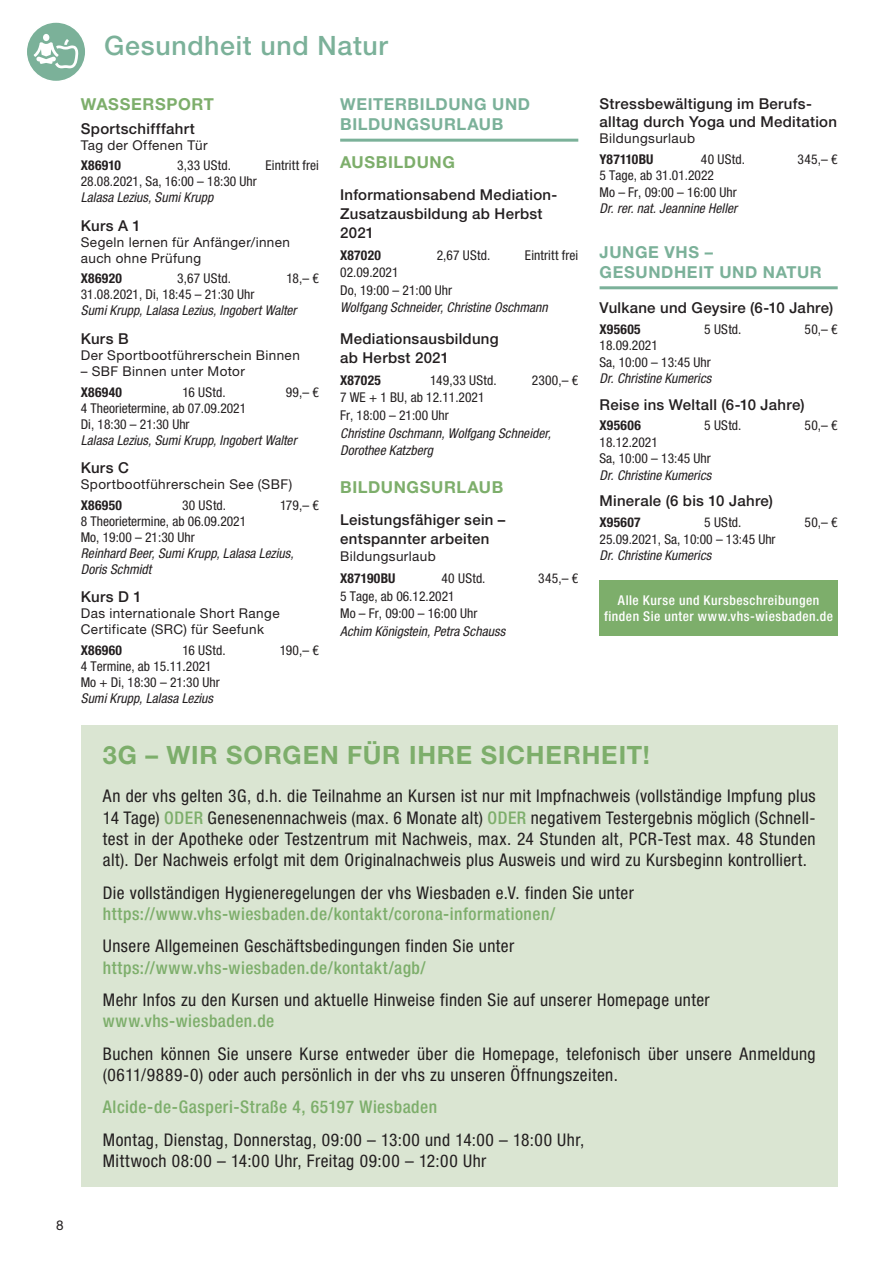
<style>
.page{position:relative;width:893px;height:1263px;background:#fff}
.page>*{position:absolute;margin:0;border:0;box-sizing:border-box;transform-origin:0 0}
.t1{font:500 26.7px "Helvetica Neue LT Pro";letter-spacing:.025em;color:#7bb199}
.t2{font:700 25.2px "Helvetica Neue LT Pro";letter-spacing:.03em;color:#7dae6b}
.t3{font:condensed 17.55px/21.3px "Helvetica Neue LT Pro";letter-spacing:.02em;color:#231f20}
.t4{font:500 condensed 17.55px "Helvetica Neue LT Pro";letter-spacing:.03em;color:#7dae6b}
.t5{font:700 16.5px/20.5px "Helvetica Neue LT Pro";letter-spacing:.04em;color:#7bb199}
.t6{font:700 16.5px "Helvetica Neue LT Pro";letter-spacing:.035em;color:#7dae6b}
.t7{font:500 15px/19px "Helvetica Neue LT Pro";letter-spacing:.02em;color:#231f20}
.t8{font:condensed 13.5px/16px "Helvetica Neue LT Pro";color:#231f20}
.t9{font:italic condensed 13.5px/16px "Helvetica Neue LT Pro";letter-spacing:.005em;color:#231f20}
.t10{font:13.5px/16px "Helvetica Neue LT Pro";letter-spacing:.03em;color:#231f20}
.t11{font:700 condensed 13.5px "Helvetica Neue LT Pro";letter-spacing:.02em;color:#231f20}
.t12{font:500 condensed 13.5px/16.5px "Helvetica Neue LT Pro";letter-spacing:.04em;color:#fff;text-align:center}
.t13{font:condensed 13.5px "Helvetica Neue LT Pro";letter-spacing:.02em;color:#231f20}
.s1{font-weight:500;color:#7dae6b}
</style>
<div class="page">
<div style="left:26px;top:22px;width:60px;height:60px;background:#7bb199;border-radius:50%"></div>
<div style="left:26px;top:21px;width:61px;height:61px;border:2px solid #fff;border-radius:50%"></div>
<div style="left:43px;top:34px;width:6px;height:7px;background:#fff;border-radius:50%"></div>
<svg style="left:34px;top:39px;width:44px;height:29px"></svg>
<hr style="left:340px;top:139px;width:238px;height:3px;background:#7bb199">
<hr style="left:600px;top:286px;width:238px;height:3px;background:#7bb199">
<div style="left:81px;top:725px;width:757px;height:461px;background:#dae5d2"></div>
<div style="left:600px;top:580px;width:238px;height:56px;background:#7dae6b"></div>
<h1 class="t1" style="left:104px;top:30px;width:285px">Gesundheit und Natur</h1>
<p class="t6" style="left:81px;top:94px;width:135px">WASSERSPORT</p>
<p class="t7" style="left:81px;top:119px;width:115px">Sportschifffahrt</p>
<p class="t10" style="left:81px;top:137px;width:128px">Tag der Offenen Tür</p>
<p class="t11" style="left:81px;top:157px;width:42px">X86910</p>
<p class="t8" style="left:177px;top:157px;width:55px">3,33 UStd.</p>
<p class="t8" style="left:266px;top:157px;width:55px">Eintritt frei</p>
<p class="t8" style="left:81px;top:173px;width:178px">28.08.2021, Sa, 16:00 – 18:30 Uhr</p>
<p class="t9" style="left:81px;top:189px;width:134px">Lalasa Lezius, Sumi Krupp</p>
<p class="t7" style="left:81px;top:216px;width:62px">Kurs A 1</p>
<p class="t10" style="left:81px;top:234px;width:211px">Segeln lernen für Anfänger/innen auch ohne Prüfung</p>
<p class="t11" style="left:81px;top:271px;width:43px">X86920</p>
<p class="t8" style="left:177px;top:270px;width:55px">3,67 UStd.</p>
<p class="t8" style="left:286px;top:270px;width:34px">18,– €</p>
<p class="t8" style="left:81px;top:286px;width:175px">31.08.2021, Di, 18:45 – 21:30 Uhr</p>
<p class="t9" style="left:81px;top:303px;width:217px">Sumi Krupp, Lalasa Lezius, Ingobert Walter</p>
<p class="t7" style="left:81px;top:329px;width:49px">Kurs B</p>
<p class="t10" style="left:81px;top:347px;width:221px">Der Sportbootführerschein Binnen</p>
<p class="t10" style="left:81px;top:363px;width:166px">– SBF Binnen unter Motor</p>
<p class="t11" style="left:81px;top:384px;width:43px">X86940</p>
<p class="t8" style="left:182px;top:384px;width:45px">16 UStd.</p>
<p class="t8" style="left:286px;top:384px;width:35px">99,– €</p>
<p class="t8" style="left:81px;top:400px;width:167px">4 Theorietermine, ab 07.09.2021<br>Di, 18:30 – 21:30 Uhr</p>
<p class="t9" style="left:81px;top:432px;width:217px">Lalasa Lezius, Sumi Krupp, Ingobert Walter</p>
<p class="t7" style="left:81px;top:458px;width:50px">Kurs C</p>
<p class="t10" style="left:81px;top:476px;width:213px">Sportbootführerschein See (SBF)</p>
<p class="t11" style="left:81px;top:497px;width:43px">X86950</p>
<p class="t8" style="left:182px;top:497px;width:45px">30 UStd.</p>
<p class="t8" style="left:280px;top:497px;width:40px">179,– €</p>
<p class="t8" style="left:81px;top:513px;width:167px">8 Theorietermine, ab 06.09.2021<br>Mo, 19:00 – 21:30 Uhr</p>
<p class="t9" style="left:81px;top:545px;width:214px">Reinhard Beer, Sumi Krupp, Lalasa Lezius,<br>Doris Schmidt</p>
<p class="t7" style="left:81px;top:587px;width:62px">Kurs D 1</p>
<p class="t10" style="left:81px;top:605px;width:200px">Das internationale Short Range<br>Certificate (SRC) für Seefunk</p>
<p class="t11" style="left:81px;top:642px;width:43px">X86960</p>
<p class="t8" style="left:182px;top:642px;width:45px">16 UStd.</p>
<p class="t8" style="left:280px;top:642px;width:41px">190,– €</p>
<p class="t8" style="left:81px;top:658px;width:140px">4 Termine, ab 15.11.2021<br>Mo + Di, 18:30 – 21:30 Uhr</p>
<p class="t9" style="left:81px;top:690px;width:134px">Sumi Krupp, Lalasa Lezius</p>
<p class="t5" style="left:340px;top:93px;width:191px">WEITERBILDUNG UND<br>BILDUNGSURLAUB</p>
<p class="t6" style="left:340px;top:152px;width:116px">AUSBILDUNG</p>
<p class="t7" style="left:340px;top:185px;width:219px">Informationsabend Mediation-<br>Zusatzausbildung ab Herbst<br>2021</p>
<p class="t11" style="left:340px;top:247px;width:42px">X87020</p>
<p class="t8" style="left:437px;top:247px;width:55px">2,67 UStd.</p>
<p class="t8" style="left:525px;top:247px;width:55px">Eintritt frei</p>
<p class="t8" style="left:340px;top:263px;width:114px;line-height:17.5px">02.09.2021<br>Do, 19:00 – 21:00 Uhr</p>
<p class="t9" style="left:340px;top:299px;width:209px">Wolfgang Schneider, Christine Oschmann</p>
<p class="t7" style="left:340px;top:329px;width:160px">Mediationsausbildung ab Herbst 2021</p>
<p class="t11" style="left:340px;top:372px;width:42px">X87025</p>
<p class="t13" style="left:430px;top:372px;width:68px">149,33 UStd.</p>
<p class="t8" style="left:532px;top:372px;width:48px">2300,– €</p>
<p class="t8" style="left:340px;top:389px;width:146px;line-height:17.5px">7 WE + 1 BU, ab 12.11.2021<br>Fr, 18:00 – 21:00 Uhr</p>
<p class="t9" style="left:340px;top:424px;width:212px;line-height:17.5px">Christine Oschmann, Wolfgang Schneider,<br>Dorothee Katzberg</p>
<p class="t6" style="left:340px;top:477px;width:165px">BILDUNGSURLAUB</p>
<p class="t7" style="left:340px;top:509px;width:167px">Leistungsfähiger sein – entspannter arbeiten</p>
<p class="t10" style="left:340px;top:548px;width:97px">Bildungsurlaub</p>
<p class="t11" style="left:340px;top:570px;width:57px">X87190BU</p>
<p class="t8" style="left:441px;top:570px;width:46px">40 UStd.</p>
<p class="t8" style="left:538px;top:570px;width:42px">345,– €</p>
<p class="t8" style="left:340px;top:587px;width:139px;line-height:17.5px">5 Tage, ab 06.12.2021<br>Mo – Fr, 09:00 – 16:00 Uhr</p>
<p class="t9" style="left:340px;top:623px;width:166px">Achim Königstein, Petra Schauss</p>
<p class="t7" style="left:600px;top:94px;width:239px;line-height:18px">Stressbewältigung im Berufs&shy;alltag durch Yoga und Meditation</p>
<p class="t10" style="left:600px;top:130px;width:97px">Bildungsurlaub</p>
<p class="t11" style="left:600px;top:151px;width:56px">Y87110BU</p>
<p class="t8" style="left:701px;top:151px;width:46px">40 UStd.</p>
<p class="t8" style="left:798px;top:151px;width:42px">345,– €</p>
<p class="t8" style="left:600px;top:167px;width:139px;line-height:16.5px">5 Tage, ab 31.01.2022<br>Mo – Fr, 09:00 – 16:00 Uhr</p>
<p class="t9" style="left:600px;top:200px;width:139px">Dr. rer. nat. Jeannine Heller</p>
<p class="t5" style="left:600px;top:242px;width:224px;line-height:19.5px">JUNGE VHS –<br>GESUNDHEIT UND NATUR</p>
<p class="t7" style="left:600px;top:298px;width:235px">Vulkane und Geysire (6-10 Jahre)</p>
<p class="t11" style="left:600px;top:321px;width:43px">X95605</p>
<p class="t8" style="left:704px;top:321px;width:39px">5 UStd.</p>
<p class="t8" style="left:805px;top:321px;width:35px">50,– €</p>
<p class="t8" style="left:600px;top:337px;width:113px;line-height:16.5px">18.09.2021<br>Sa, 10:00 – 13:45 Uhr</p>
<p class="t9" style="left:600px;top:370px;width:113px">Dr. Christine Kumerics</p>
<p class="t7" style="left:600px;top:395px;width:207px">Reise ins Weltall (6-10 Jahre)</p>
<p class="t11" style="left:600px;top:417px;width:43px">X95606</p>
<p class="t8" style="left:704px;top:417px;width:39px">5 UStd.</p>
<p class="t8" style="left:805px;top:417px;width:35px">50,– €</p>
<p class="t8" style="left:600px;top:434px;width:113px;line-height:16.5px">18.12.2021<br>Sa, 10:00 – 13:45 Uhr</p>
<p class="t9" style="left:600px;top:467px;width:113px">Dr. Christine Kumerics</p>
<p class="t7" style="left:600px;top:491px;width:175px">Minerale (6 bis 10 Jahre)</p>
<p class="t11" style="left:600px;top:514px;width:43px">X95607</p>
<p class="t8" style="left:704px;top:514px;width:39px">5 UStd.</p>
<p class="t8" style="left:805px;top:514px;width:35px">50,– €</p>
<p class="t8" style="left:600px;top:531px;width:178px">25.09.2021, Sa, 10:00 – 13:45 Uhr</p>
<p class="t9" style="left:600px;top:547px;width:113px">Dr. Christine Kumerics</p>
<p class="t12" style="left:604px;top:591px;width:230px">Alle Kurse und Kursbeschreibungen finden Sie unter www.vhs-wiesbaden.de</p>
<h2 class="t2" style="left:103px;top:740px;width:548px">3G – WIR SORGEN FÜR IHRE SICHERHEIT!</h2>
<p class="t3" style="left:103px;top:785px;width:714px;text-align:justify">An der vhs gelten 3G, d.h. die Teilnahme an Kursen ist nur mit Impfnachweis (vollständige Impfung plus 14 Tage) <span class="s1">ODER</span> Genesenennachweis (max. 6 Monate alt) <span class="s1">ODER</span> negativem Testergebnis möglich (Schnell&shy;test in der Apotheke oder Testzentrum mit Nachweis, max. 24 Stunden alt, PCR-Test max. 48 Stunden alt). Der Nachweis erfolgt mit dem Originalnachweis plus Ausweis und wird zu Kursbeginn kontrolliert.</p>
<p class="t3" style="left:103px;top:882px;width:533px">Die vollständigen Hygieneregelungen der vhs Wiesbaden e.V. finden Sie unter</p>
<p class="t4" style="left:103px;top:903px;width:454px">https://www.vhs-wiesbaden.de/kontakt/corona-informationen/</p>
<p class="t3" style="left:103px;top:935px;width:413px">Unsere Allgemeinen Geschäftsbedingungen finden Sie unter</p>
<p class="t4" style="left:103px;top:957px;width:324px">https://www.vhs-wiesbaden.de/kontakt/agb/</p>
<p class="t3" style="left:103px;top:989px;width:608px">Mehr Infos zu den Kursen und aktuelle Hinweise finden Sie auf unserer Homepage unter</p>
<p class="t4" style="left:103px;top:1010px;width:173px">www.vhs-wiesbaden.de</p>
<p class="t3" style="left:103px;top:1042px;width:714px">Buchen können Sie unsere Kurse entweder über die Homepage, telefonisch über unsere Anmeldung (0611/9889-0) oder auch persönlich in der vhs zu unseren Öffnungszeiten.</p>
<p class="t4" style="left:103px;top:1096px;width:336px">Alcide-de-Gasperi-Straße 4, 65197 Wiesbaden</p>
<p class="t3" style="left:103px;top:1128px;width:483px">Montag, Dienstag, Donnerstag, 09:00 – 13:00 und 14:00 – 18:00 Uhr,<br>Mittwoch 08:00 – 14:00 Uhr, Freitag 09:00 – 12:00 Uhr</p>
<p class="t10" style="left:56px;top:1216px;width:9px">8</p>
</div>
